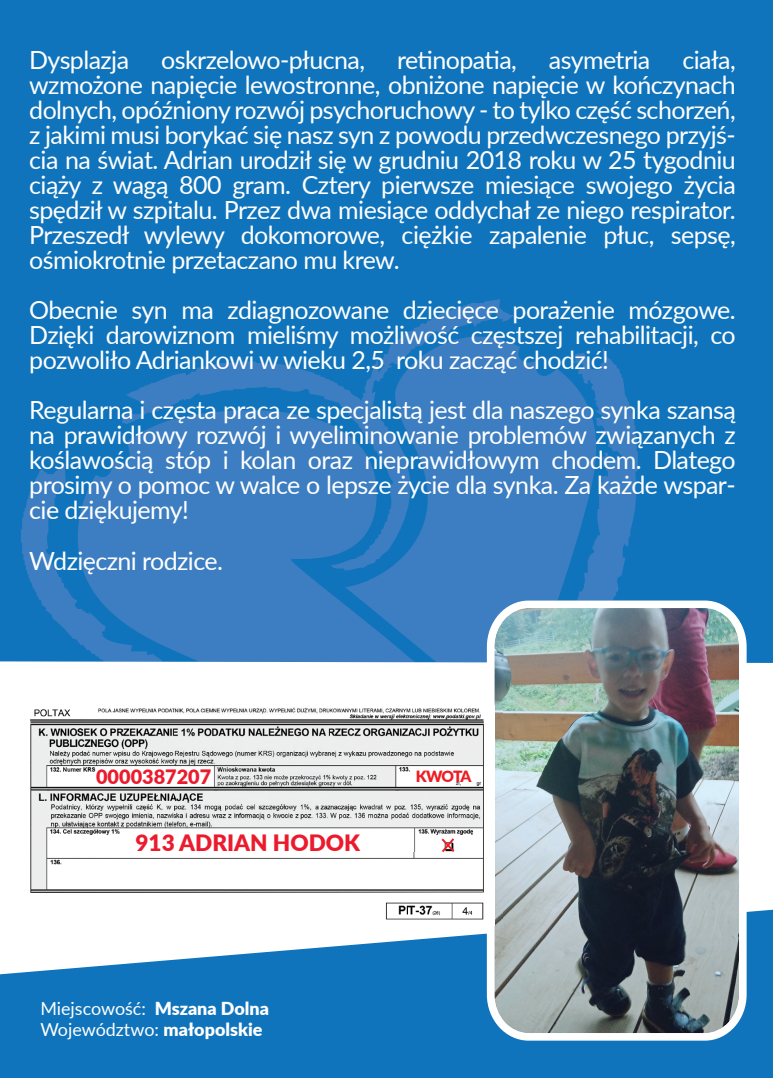
<style>
.page{position:relative;width:773px;height:1078px;background:#fff}
.page>*{position:absolute;margin:0;border:0;box-sizing:border-box;transform-origin:0 0}
.t1{font:25px/25px "Lato";letter-spacing:-.025em;color:#fff;text-align:justify}
.t2{font:900 22.5px "Lato";color:#eb1b2d}
.t3{font:900 19.75px "Lato";color:#eb1b2d}
.t4{font:18px/21.5px "Lato";color:#fff}
.t5{font:900 15.5px "Lato";letter-spacing:-.07em;color:#ee1d23}
.s1{font-weight:900}
</style>
<div class="page">
<div style="left:0;top:0;width:772px;height:785px;background:#1074bc"></div>
<svg style="left:21px;top:299px;width:616px;height:362px;fill:#3a7dc0"></svg>
<svg style="left:78px;top:410px;width:337px;height:251px;fill:#3c7ec1"></svg>
<div style="left:0;top:661px;width:772px;height:124px;background:#fff"></div>
<svg style="left:0;top:909px;width:772px;height:168px;fill:#1074bc"></svg>
<img style="left:487px;top:600px;width:259px;height:440px">
<img style="left:18px;top:704px;width:484px;height:221px">
<svg style="left:441px;top:838px;width:13px;height:14px"></svg>
<p class="t1" style="left:29px;top:46px;width:708px;text-indent:653px">ciała, wzmożone napięcie lewostronne, obniżone napięcie w kończynach dolnych, opóźniony rozwój psychoruchowy - to tylko część schorzeń, z jakimi musi borykać się nasz syn z powodu przedwczesnego przyjś&shy;cia na świat. Adrian urodził się w grudniu 2018 roku w 25 tygodniu ciąży z wagą 800 gram. Cztery pierwsze miesiące swojego życia spędził w szpitalu. Przez dwa miesiące oddychał ze niego respirator.<br>Przeszedł wylewy dokomorowe, ciężkie zapalenie płuc, sepsę, ośmiokrotnie przetaczano mu krew.</p>
<p class="t1" style="left:29px;top:296px;width:708px">Obecnie syn ma zdiagnozowane dziecięce porażenie mózgowe.<br>Dzięki darowiznom mieliśmy możliwość częstszej rehabilitacji, co pozwoliło Adriankowi w wieku 2,5 roku zacząć chodzić!</p>
<p class="t1" style="left:29px;top:396px;width:708px">Regularna i częsta praca ze specjalistą jest dla naszego synka szansą na prawidłowy rozwój i wyeliminowanie problemów związanych z koślawością stóp i kolan oraz nieprawidłowym chodem. Dlatego prosimy o pomoc w walce o lepsze życie dla synka. Za każde wspar&shy;cie dziękujemy!</p>
<p class="t1" style="left:29px;top:546px;width:195px">Wdzięczni rodzice.</p>
<p class="t1" style="left:29px;top:46px;width:101px">Dysplazja</p>
<p class="t1" style="left:161px;top:46px;width:205px">oskrzelowo-płucna,</p>
<p class="t1" style="left:397px;top:46px;width:121px">retinopatia,</p>
<p class="t1" style="left:549px;top:46px;width:103px">asymetria</p>
<p class="t3" style="left:96px;top:761px;width:117px">0000387207</p>
<p class="t5" style="left:416px;top:764px;width:57px">KWOTA</p>
<p class="t2" style="left:135px;top:825px;width:226px">913 ADRIAN HODOK</p>
<p class="t4" style="left:40px;top:996px;width:230px">Miejscowość: <span class="s1">Mszana Dolna<br></span>Województwo: <span class="s1">małopolskie</span></p>
</div>
